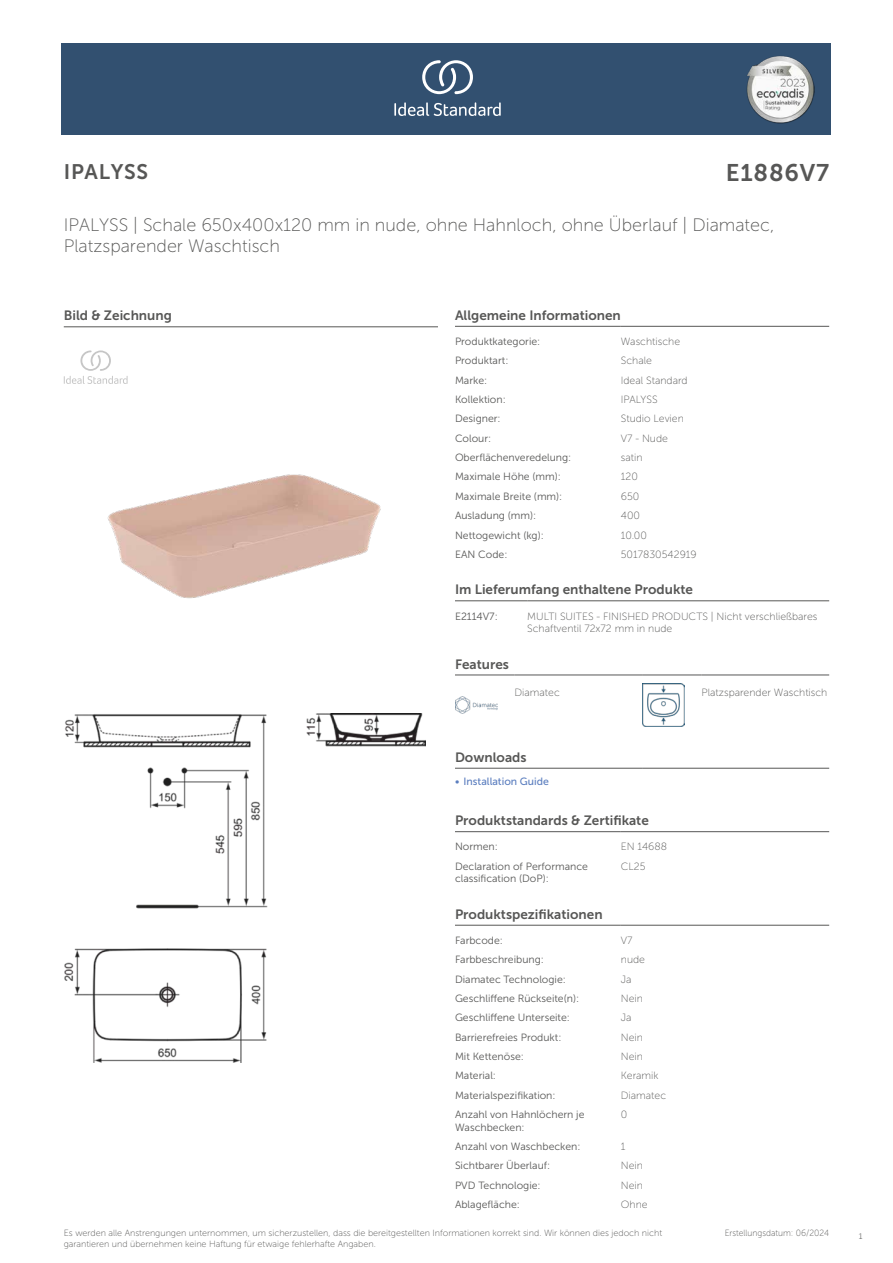
<style>
.page{position:relative;width:893px;height:1263px;background:#fff}
.page>*{position:absolute;margin:0;border:0;box-sizing:border-box;transform-origin:0 0}
.t1{font:24px "Museo Sans 700";letter-spacing:.035em;color:#575756}
.t2{font:21px "Museo Sans 700";letter-spacing:.035em;color:#575756}
.t3{font:18px/21.6px "Museo Sans 100";color:#575756}
.t4{font:13.5px "Museo Sans 700";color:#575756}
.t5{font:10.5px/12.6px "Museo Sans 300";color:#575756}
.t6{font:10.5px/12.6px "Museo Sans 100";color:#575756}
.t7{font:10.5px "Museo Sans 500";color:#5b7ebf}
.t8{font:9px/10.8px "Museo Sans 100";color:#575756}
.t9{font:9px "Museo Sans 100";color:#575756;scale:.95 1}
.t10{font:300 9px "Calibri";color:#575756;scale:.95 1}
</style>
<div class="page">
<div style="left:62px;top:43px;width:769px;height:91px;background:#325070"></div>
<hr style="left:455px;top:326px;width:166px;height:1px;background:#575756">
<hr style="left:621px;top:326px;width:208px;height:1px;background:#575756">
<hr style="left:455px;top:600px;width:72px;height:1px;background:#575756">
<hr style="left:527px;top:600px;width:302px;height:1px;background:#575756">
<hr style="left:455px;top:675px;width:59px;height:1px;background:#575756">
<hr style="left:514px;top:675px;width:128px;height:1px;background:#575756">
<hr style="left:642px;top:675px;width:60px;height:1px;background:#575756">
<hr style="left:702px;top:675px;width:127px;height:1px;background:#575756">
<img style="left:455px;top:696px;width:42px;height:17px">
<img style="left:642px;top:684px;width:43px;height:42px">
<hr style="left:455px;top:768px;width:187px;height:1px;background:#575756">
<hr style="left:642px;top:768px;width:187px;height:1px;background:#575756">
<hr style="left:455px;top:831px;width:166px;height:1px;background:#575756">
<hr style="left:621px;top:831px;width:208px;height:1px;background:#575756">
<hr style="left:455px;top:925px;width:166px;height:1px;background:#575756">
<hr style="left:621px;top:925px;width:208px;height:1px;background:#575756">
<img style="left:64px;top:714px;width:361px;height:348px">
<hr style="left:64px;top:327px;width:374px;height:1px;background:#575756">
<svg style="left:64px;top:350px;width:64px;height:34px"></svg>
<img style="left:107px;top:474px;width:274px;height:125px">
<svg style="left:394px;top:102px;width:107px;height:14px"></svg>
<svg style="left:422px;top:60px;width:51px;height:34px"></svg>
<img style="left:746px;top:56px;width:68px;height:67px">
<h2 class="t2" style="left:64px;top:160px;width:86px">IPALYSS</h2>
<h1 class="t1" style="left:726px;top:160px;width:105px">E1886V7</h1>
<h3 class="t3" style="left:64px;top:214px;width:712px">IPALYSS | Schale 650x400x120 mm in nude, ohne Hahnloch, ohne Überlauf | Diamatec,<br>Platzsparender Waschtisch</h3>
<p class="t4" style="left:64px;top:308px;width:110px">Bild &amp; Zeichnung</p>
<p class="t4" style="left:455px;top:308px;width:167px">Allgemeine Informationen</p>
<p class="t5" style="left:455px;top:335px;width:87px">Produktkategorie:</p>
<p class="t6" style="left:621px;top:335px;width:61px">Waschtische</p>
<p class="t5" style="left:455px;top:354px;width:55px">Produktart:</p>
<p class="t6" style="left:621px;top:355px;width:33px">Schale</p>
<p class="t5" style="left:455px;top:374px;width:34px">Marke:</p>
<p class="t6" style="left:621px;top:374px;width:68px">Ideal Standard</p>
<p class="t5" style="left:455px;top:393px;width:52px">Kollektion:</p>
<p class="t6" style="left:621px;top:393px;width:38px">IPALYSS</p>
<p class="t5" style="left:455px;top:413px;width:47px">Designer:</p>
<p class="t6" style="left:621px;top:413px;width:65px">Studio Levien</p>
<p class="t5" style="left:455px;top:432px;width:38px">Colour:</p>
<p class="t6" style="left:621px;top:432px;width:49px">V7 - Nude</p>
<p class="t5" style="left:455px;top:451px;width:118px">Oberflächenveredelung:</p>
<p class="t6" style="left:621px;top:451px;width:23px">satin</p>
<p class="t5" style="left:455px;top:471px;width:107px">Maximale Höhe (mm):</p>
<p class="t6" style="left:621px;top:471px;width:19px">120</p>
<p class="t5" style="left:455px;top:490px;width:109px">Maximale Breite (mm):</p>
<p class="t6" style="left:621px;top:490px;width:20px">650</p>
<p class="t5" style="left:455px;top:509px;width:83px">Ausladung (mm):</p>
<p class="t6" style="left:621px;top:509px;width:21px">400</p>
<p class="t5" style="left:455px;top:529px;width:90px">Nettogewicht (kg):</p>
<p class="t6" style="left:621px;top:529px;width:28px">10.00</p>
<p class="t5" style="left:455px;top:548px;width:54px">EAN Code:</p>
<p class="t6" style="left:621px;top:548px;width:77px">5017830542919</p>
<p class="t4" style="left:455px;top:582px;width:240px">Im Lieferumfang enthaltene Produkte</p>
<p class="t5" style="left:455px;top:610px;width:44px">E2114V7:</p>
<p class="t6" style="left:527px;top:610px;width:292px">MULTI SUITES - FINISHED PRODUCTS | Nicht verschließbares<br>Schaftventil 72x72 mm in nude</p>
<p class="t4" style="left:455px;top:656px;width:55px">Features</p>
<p class="t6" style="left:514px;top:686px;width:47px">Diamatec</p>
<p class="t6" style="left:702px;top:686px;width:127px">Platzsparender Waschtisch</p>
<p class="t4" style="left:455px;top:750px;width:73px">Downloads</p>
<p class="t7" style="left:455px;top:775px;width:95px">• Installation Guide</p>
<p class="t4" style="left:455px;top:813px;width:195px">Produktstandards &amp; Zertifikate</p>
<p class="t5" style="left:455px;top:840px;width:44px">Normen:</p>
<p class="t6" style="left:621px;top:840px;width:48px">EN 14688</p>
<p class="t5" style="left:455px;top:860px;width:135px">Declaration of Performance classification (DoP):</p>
<p class="t6" style="left:621px;top:860px;width:26px">CL25</p>
<p class="t4" style="left:455px;top:907px;width:149px">Produktspezifikationen</p>
<p class="t5" style="left:455px;top:934px;width:49px">Farbcode:</p>
<p class="t6" style="left:621px;top:934px;width:13px">V7</p>
<p class="t5" style="left:455px;top:953px;width:90px">Farbbeschreibung:</p>
<p class="t6" style="left:621px;top:953px;width:26px">nude</p>
<p class="t5" style="left:455px;top:973px;width:112px">Diamatec Technologie:</p>
<p class="t6" style="left:621px;top:973px;width:12px">Ja</p>
<p class="t5" style="left:455px;top:992px;width:126px">Geschliffene Rückseite(n):</p>
<p class="t6" style="left:621px;top:992px;width:24px">Nein</p>
<p class="t5" style="left:455px;top:1011px;width:116px">Geschliffene Unterseite:</p>
<p class="t6" style="left:621px;top:1011px;width:12px">Ja</p>
<p class="t5" style="left:455px;top:1031px;width:108px">Barrierefreies Produkt:</p>
<p class="t6" style="left:621px;top:1031px;width:24px">Nein</p>
<p class="t5" style="left:455px;top:1050px;width:70px">Mit Kettenöse:</p>
<p class="t6" style="left:621px;top:1050px;width:24px">Nein</p>
<p class="t5" style="left:455px;top:1069px;width:43px">Material:</p>
<p class="t6" style="left:621px;top:1069px;width:39px">Keramik</p>
<p class="t5" style="left:455px;top:1089px;width:102px">Materialspezifikation:</p>
<p class="t6" style="left:621px;top:1089px;width:47px">Diamatec</p>
<p class="t5" style="left:455px;top:1108px;width:131px">Anzahl von Hahnlöchern je<br>Waschbecken:</p>
<p class="t6" style="left:621px;top:1108px;width:8px">0</p>
<p class="t5" style="left:455px;top:1140px;width:127px">Anzahl von Waschbecken:</p>
<p class="t6" style="left:621px;top:1140px;width:6px">1</p>
<p class="t5" style="left:455px;top:1159px;width:97px">Sichtbarer Überlauf:</p>
<p class="t6" style="left:621px;top:1159px;width:24px">Nein</p>
<p class="t5" style="left:455px;top:1179px;width:87px">PVD Technologie:</p>
<p class="t6" style="left:621px;top:1179px;width:24px">Nein</p>
<p class="t5" style="left:455px;top:1198px;width:66px">Ablagefläche:</p>
<p class="t6" style="left:621px;top:1198px;width:28px">Ohne</p>
<p class="t8" style="left:64px;top:1227px;width:600px">Es werden alle Anstrengungen unternommen, um sicherzustellen, dass die bereitgestellten Informationen korrekt sind. Wir können dies jedoch nicht garantieren und übernehmen keine Haftung für etwaige fehlerhafte Angaben.</p>
<p class="t9" style="left:725px;top:1228px;width:111px">Erstellungsdatum: 06/2024</p>
<p class="t10" style="left:858px;top:1230px;width:6px">1</p>
</div>
